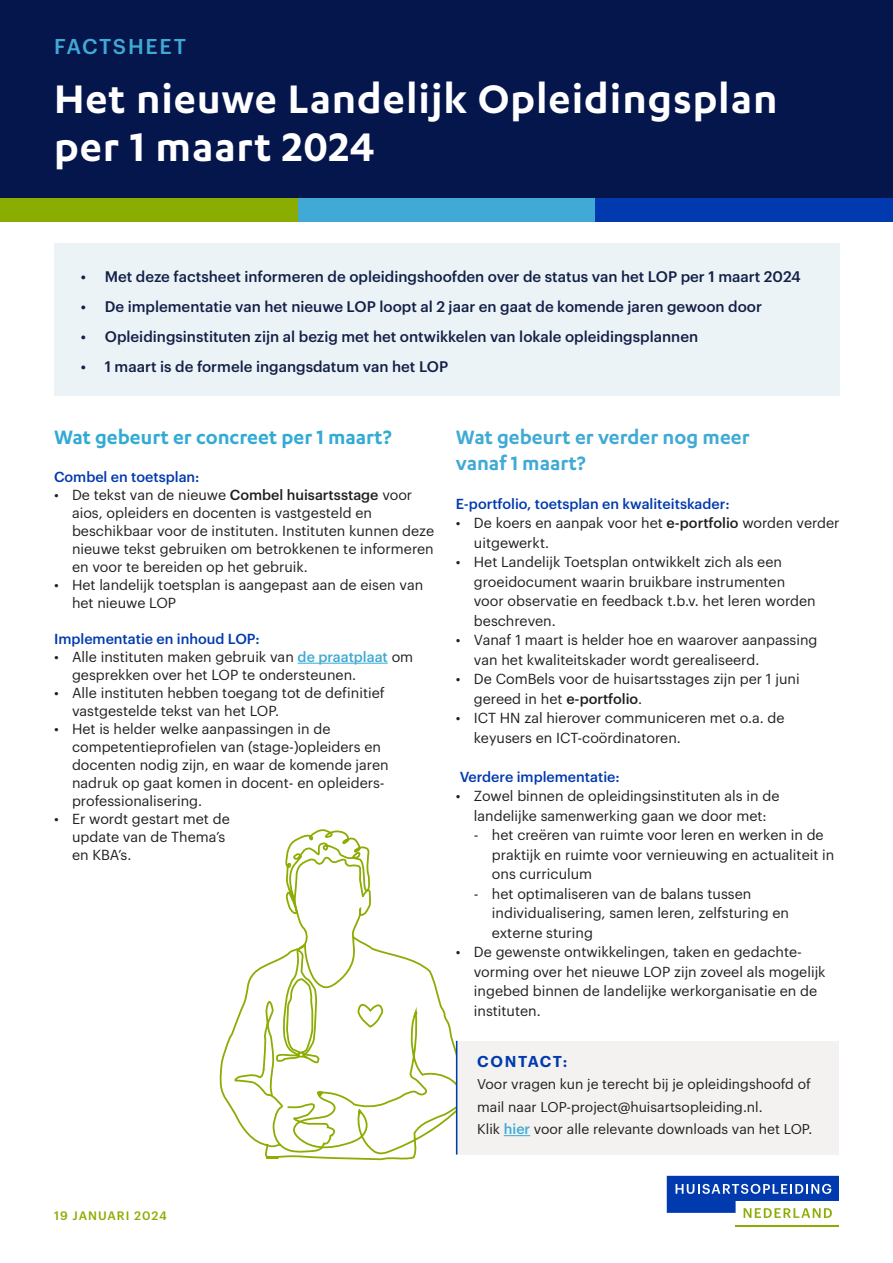
<style>
.page{position:relative;width:893px;height:1263px;background:#fff}
.page>*{position:absolute;margin:0;border:0;box-sizing:border-box;transform-origin:0 0}
.t1{font:600 46.2px/48px "Karbon";letter-spacing:.02em;color:#fff}
.Brood{font:600 22.5px "Karbon";color:#40aad5}
.Subkop{font:600 22.5px "Karbon";color:#31abd4}
.t2{font:500 21px "Graphik";letter-spacing:.08em;color:#40aad5}
.Brood-2{font:600 15.45px "Graphik";letter-spacing:.1em;color:#003aae}
.t3{font:500 15px "Graphik";color:#121f47}
.Brood-3{font:14.25px/19.5px "Graphik";color:#231f20}
.Brood-4{font:500 14.25px "Graphik";color:#003aae}
.medium{font:500 14.25px "Graphik";color:#003aae}
.Brood-5{font:13.95px/22.5px "Graphik";color:#231f20}
.t4{font:500 12px "Graphik";letter-spacing:.08em;color:#8bac00}
.s1{font-weight:500}
.s2{font-weight:500;color:#40aad5}
.s3{font-weight:500;font-size:14.25px;color:#40aad5}
</style>
<div class="page">
<div style="left:0;top:0;width:893px;height:200px;background:#05164c"></div>
<div style="left:54px;top:244px;width:786px;height:152px;background:#ebf3f6"></div>
<div style="left:0;top:199px;width:298px;height:23px;background:#8bac00"></div>
<div style="left:298px;top:199px;width:297px;height:23px;background:#40a9d5"></div>
<div style="left:595px;top:199px;width:298px;height:23px;background:#003aae"></div>
<hr style="left:298px;top:663px;width:90px;height:1px;background:#31abd4">
<svg style="left:220px;top:951px;width:248px;height:209px"></svg>
<svg style="left:231px;top:829px;width:153px;height:324px"></svg>
<div style="left:457px;top:1041px;width:382px;height:113px;background:#f4f2f0"></div>
<svg style="left:504px;top:1135px;width:26px;height:1px"></svg>
<hr style="left:456px;top:1041px;width:1px;height:113px;background:#003aae">
<hr style="left:736px;top:1225px;width:103px;height:1px;background:#8bac00">
<svg style="left:667px;top:1176px;width:172px;height:42px"></svg>
<p class="t2" style="left:54px;top:31px;width:133px">FACTSHEET</p>
<p class="t1" style="left:54px;top:73px;width:725px">Het nieuwe Landelijk Opleidingsplan per 1 maart 2024</p>
<p class="t3" style="left:81px;top:265px;width:722px">• Met deze factsheet informeren de opleidingshoofden over de status van het LOP per 1 maart 2024</p>
<p class="t3" style="left:81px;top:295px;width:683px">• De implementatie van het nieuwe LOP loopt al 2 jaar en gaat de komende jaren gewoon door</p>
<p class="t3" style="left:81px;top:325px;width:619px">• Opleidingsinstituten zijn al bezig met het ontwikkelen van lokale opleidingsplannen</p>
<p class="t3" style="left:81px;top:355px;width:369px">• 1 maart is de formele ingangsdatum van het LOP</p>
<p class="Subkop" style="left:54px;top:425px;width:339px">Wat gebeurt er concreet per 1 maart?</p>
<p class="medium" style="left:54px;top:466px;width:147px">Combel en toetsplan:</p>
<p class="Brood-3" style="left:54px;top:484px;width:360px">• De tekst van de nieuwe <span class="s1">Combel huisartsstage</span> voor</p>
<p class="Brood-3" style="left:72px;top:502px;width:364px;line-height:18px">aios, opleiders en docenten is vastgesteld en beschikbaar voor de instituten. Instituten kunnen deze nieuwe tekst gebruiken om betrokkenen te informeren en voor te bereiden op het gebruik.</p>
<p class="Brood-3" style="left:72px;top:574px;width:353px;line-height:18px;text-indent:-18px">• Het landelijk toetsplan is aangepast aan de eisen van het nieuwe LOP</p>
<p class="Brood-4" style="left:54px;top:628px;width:207px">Implementatie en inhoud LOP:</p>
<p class="Brood-3" style="left:72px;top:646px;width:343px;line-height:18px;text-indent:-18px">• Alle instituten maken gebruik van <span class="s2">de praatplaat</span> om gesprekken over het LOP te ondersteunen.</p>
<p class="Brood-3" style="left:72px;top:682px;width:314px;line-height:18px;text-indent:-18px">• Alle instituten hebben toegang tot de definitief vastgestelde tekst van het LOP.</p>
<p class="Brood-3" style="left:72px;top:718px;width:318px;line-height:18px;text-indent:-18px">• Het is helder welke aanpassingen in de competentieprofielen van (stage-)opleiders en docenten nodig zijn, en waar de komende jaren nadruk op gaat komen in docent- en opleiders-</p>
<p class="Brood-3" style="left:72px;top:790px;width:132px">professionalisering.</p>
<p class="Brood-3" style="left:54px;top:808px;width:177px">• Er wordt gestart met de</p>
<p class="Brood-3" style="left:72px;top:826px;width:155px">update van de Thema’s</p>
<p class="Brood-3" style="left:72px;top:844px;width:61px">en KBA’s.</p>
<p class="Brood" style="left:456px;top:425px;width:295px">Wat gebeurt er verder nog meer</p>
<p class="Brood" style="left:456px;top:450px;width:131px">vanaf 1 maart?</p>
<p class="Brood-4" style="left:456px;top:493px;width:275px">E-portfolio, toetsplan en kwaliteitskader:</p>
<p class="Brood-3" style="left:474px;top:512px;width:367px;text-indent:-18px">• De koers en aanpak voor het <span class="s1">e-portfolio</span> worden verder uitgewerkt.</p>
<p class="Brood-3" style="left:474px;top:551px;width:343px;text-indent:-18px">• Het Landelijk Toetsplan ontwikkelt zich als een groeidocument waarin bruikbare instrumenten voor observatie en feedback t.b.v. het leren worden beschreven.</p>
<p class="Brood-3" style="left:474px;top:629px;width:345px;text-indent:-18px">• Vanaf 1 maart is helder hoe en waarover aanpassing van het kwaliteitskader wordt gerealiseerd.</p>
<p class="Brood-3" style="left:474px;top:668px;width:327px;text-indent:-18px">• De ComBels voor de huisartsstages zijn per 1 juni gereed in het <span class="s1">e-portfolio</span>.</p>
<p class="Brood-3" style="left:474px;top:707px;width:312px;text-indent:-18px">• ICT HN zal hierover communiceren met o.a. de keyusers en ICT-coördinatoren.</p>
<p class="Brood-4" style="left:460px;top:766px;width:161px">Verdere implementatie:</p>
<p class="Brood-3" style="left:456px;top:785px;width:325px;text-align:center">• Zowel binnen de opleidingsinstituten als in de landelijke samenwerking gaan we door met:</p>
<p class="Brood-3" style="left:492px;top:824px;width:344px;text-indent:-18px">- het creëren van ruimte voor leren en werken in de praktijk en ruimte voor vernieuwing en actualiteit in ons curriculum</p>
<p class="Brood-3" style="left:492px;top:883px;width:299px;text-indent:-18px">- het optimaliseren van de balans tussen individualisering, samen leren, zelfsturing en externe sturing</p>
<p class="Brood-3" style="left:456px;top:941px;width:347px">• De gewenste ontwikkelingen, taken en gedachte-</p>
<p class="Brood-3" style="left:474px;top:961px;width:353px">vorming over het nieuwe LOP zijn zoveel als mogelijk ingebed binnen de landelijke werkorganisatie en de instituten.</p>
<p class="Brood-2" style="left:477px;top:1049px;width:91px">CONTACT:</p>
<p class="Brood-5" style="left:477px;top:1072px;width:335px">Voor vragen kun je terecht bij je opleidingshoofd of mail naar LOP-project@huisartsopleiding.nl.</p>
<p class="Brood-5" style="left:477px;top:1117px;width:337px">Klik <span class="s3">hier</span> voor alle relevante downloads van het LOP.</p>
<p class="t4" style="left:54px;top:1206px;width:114px">19 JANUARI 2024</p>
</div>
